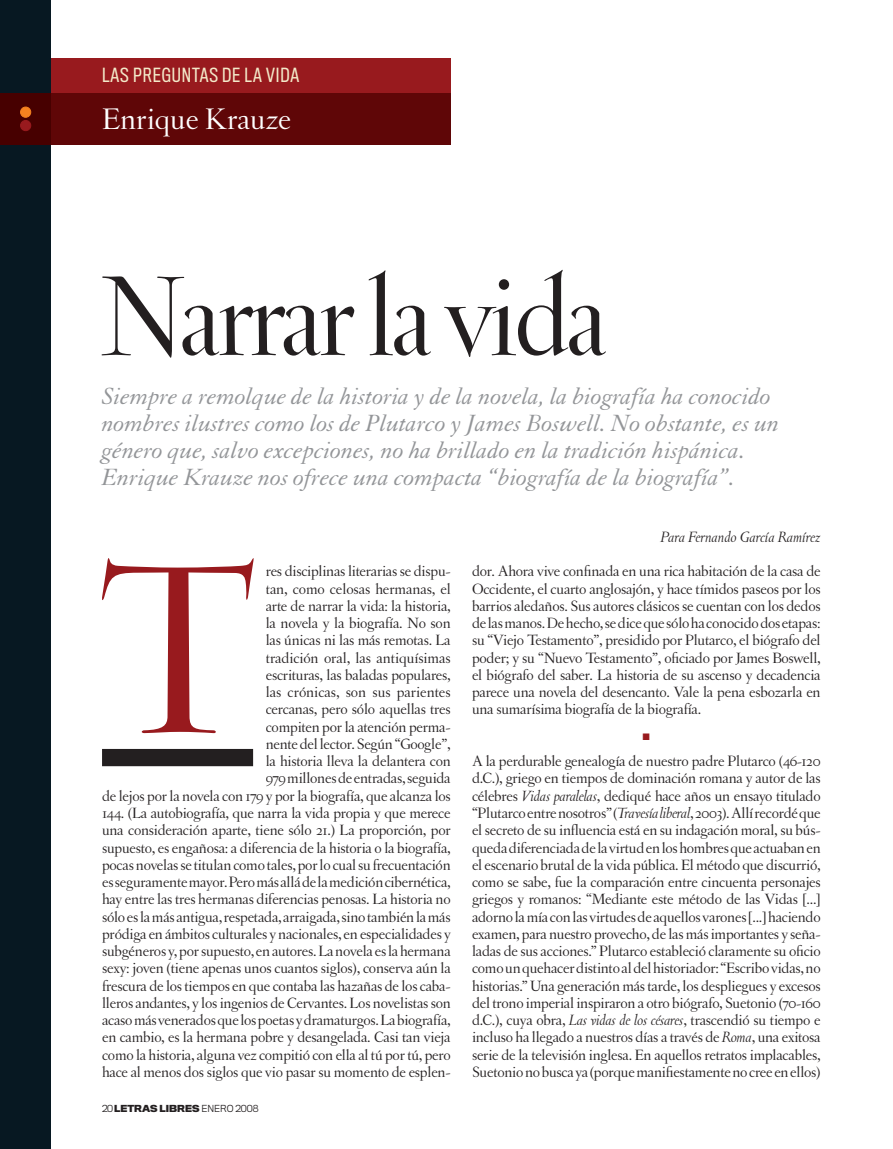
<style>
.page{position:relative;width:893px;height:1149px;background:#fff}
.page>*{position:absolute;margin:0;border:0;box-sizing:border-box;transform-origin:0 0}
.t1{font:255.6px "Letras Display";color:#981a1e}
.t2{font:120px "Letras Display";letter-spacing:-.02em;color:#231f20}
.t3{font:31.5px "Letras Oldstyle";color:#fff}
.t4{font:italic 25.5px/27px "Granjon";color:#939598}
.t5{font:18px "Titling Gothic FB Cond";letter-spacing:.05em;color:#f3e9c9}
.t6{font:15.75px/17.2px "Letras Oldstyle";letter-spacing:-.015em;color:#231f20;text-align:justify}
.t7{font:italic 15.75px "Letras Oldstyle";color:#231f20}
.t8{font:700 9px "Titling Gothic FB Normal";color:#231f20}
.t9{font:9px "Monotype Sorts";color:#981a1e}
.s1{font-style:italic}
.s2{font-weight:300}
</style>
<div class="page">
<div style="left:51px;top:58px;width:400px;height:35px;background:#981a1e"></div>
<div style="left:0;top:0;width:51px;height:1148px;background:#071822"></div>
<div style="left:0;top:93px;width:51px;height:52px;background:#470000"></div>
<div style="left:51px;top:93px;width:400px;height:52px;background:#5f0607"></div>
<div style="left:21px;top:107px;width:10px;height:10px;background:#f58220;border-radius:50%"></div>
<div style="left:20px;top:107px;width:11px;height:10px;border:1px solid #f58220;border-radius:50%"></div>
<div style="left:21px;top:120px;width:10px;height:11px;background:#981a1e;border-radius:50%"></div>
<div style="left:20px;top:120px;width:11px;height:11px;border:1px solid #981a1e;border-radius:50%"></div>
<div style="left:102px;top:748px;width:151px;height:18px;background:#231f20"></div>
<p class="t5" style="left:102px;top:65px;width:199px">LAS PREGUNTAS DE LA VIDA</p>
<h3 class="t3" style="left:102px;top:101px;width:191px">Enrique Krauze</h3>
<h2 class="t2" style="left:102px;top:250px;width:506px">Narrar la vida</h2>
<p class="t4" style="left:102px;top:383px;width:679px">Siempre a remolque de la historia y de la novela, la biografía ha conocido nombres ilustres como los de Plutarco y James Boswell. No obstante, es un género que, salvo excepciones, no ha brillado en la tradición hispánica.<br>Enrique Krauze nos ofrece una compacta “biografía de la biografía”.</p>
<p class="t7" style="left:661px;top:528px;width:161px">Para Fernando García Ramírez</p>
<h1 class="t1" style="left:102px;top:508px;width:154px">t</h1>
<p class="t6" style="left:102px;top:562px;width:350px;text-align:right">res disciplinas literarias se dispu-<br>tan, como celosas hermanas, el<br>arte de narrar la vida: la historia,<br>la novela y la biografía. No son<br>las únicas ni las más remotas. La<br>tradición oral, las antiquísimas<br>escrituras, las baladas populares,<br>las crónicas, son sus parientes<br>cercanas, pero sólo aquellas tres<br>compiten por la atención perma-<br>nente del lector. Según “Google”,<br>la historia lleva la delantera con<br>979 millones de entradas, seguida<br>de lejos por la novela con 179 y por la biografía, que alcanza los 144. (La autobiografía, que narra la vida propia y que merece una consideración aparte, tiene sólo 21.) La proporción, por supuesto, es engañosa: a diferencia de la historia o la biografía, pocas novelas se titulan como tales, por lo cual su frecuentación es seguramente mayor. Pero más allá de la medición cibernética, hay entre las tres hermanas diferencias penosas. La historia no sólo es la más antigua, respetada, arraigada, sino también la más pródiga en ámbitos culturales y nacionales, en especialidades y subgéneros y, por supuesto, en autores. La novela es la hermana sexy: joven (tiene apenas unos cuantos siglos), conserva aún la frescura de los tiempos en que contaba las hazañas de los caba&shy;lleros andantes, y los ingenios de Cervantes. Los novelistas son acaso más venerados que los poetas y dramaturgos. La biografía, en cambio, es la hermana pobre y desangelada. Casi tan vieja como la historia, alguna vez compitió con ella al tú por tú, pero hace al menos dos siglos que vio pasar su momento de esplen-</p>
<p class="t6" style="left:472px;top:562px;width:350px">dor. Ahora vive confinada en una rica habitación de la casa de Occidente, el cuarto anglosajón, y hace tímidos paseos por los barrios aledaños. Sus autores clásicos se cuentan con los dedos de las manos. De hecho, se dice que sólo ha conocido dos etapas: su “Viejo Testamento”, presidido por Plutarco, el biógrafo del poder; y su “Nuevo Testamento”, oficiado por James Boswell, el biógrafo del saber. La historia de su ascenso y decadencia parece una novela del desencanto. Vale la pena esbozarla en una sumarísima biografía de la biografía.</p>
<p class="t9" style="left:643px;top:732px;width:8px">n</p>
<p class="t6" style="left:472px;top:752px;width:350px">A la perdurable genealogía de nuestro padre Plutarco (46-120 d.C.), griego en tiempos de dominación romana y autor de las célebres <span class="s1">Vidas paralelas</span>, dediqué hace años un ensayo titulado “Plutarco entre nosotros” (<span class="s1">Travesía liberal</span>, 2003). Allí recordé que el secreto de su influencia está en su indagación moral, su bús&shy;queda diferenciada de la virtud en los hombres que actuaban en el escenario brutal de la vida pública. El método que discurrió, como se sabe, fue la comparación entre cincuenta personajes griegos y romanos: “Mediante este método de las Vidas [...] adorno la mía con las virtudes de aquellos varones [...] haciendo examen, para nuestro provecho, de las más importantes y seña&shy;ladas de sus acciones.” Plutarco estableció claramente su oficio como un quehacer distinto al del historiador: “Escribo vidas, no historias.” Una generación más tarde, los despliegues y excesos del trono imperial inspiraron a otro biógrafo, Suetonio (70-160 d.C.), cuya obra, <span class="s1">Las vidas de los césares</span>, trascendió su tiempo e incluso ha llegado a nuestros días a través de <span class="s1">Roma</span>, una exitosa serie de la televisión inglesa. En aquellos retratos implacables, Suetonio no busca ya (porque manifiestamente no cree en ellos)</p>
<p class="t8" style="left:102px;top:1101px;width:158px"><span class="s2">20</span> LETRAS LIBRES <span class="s2">ENERO 2008</span></p>
</div>
